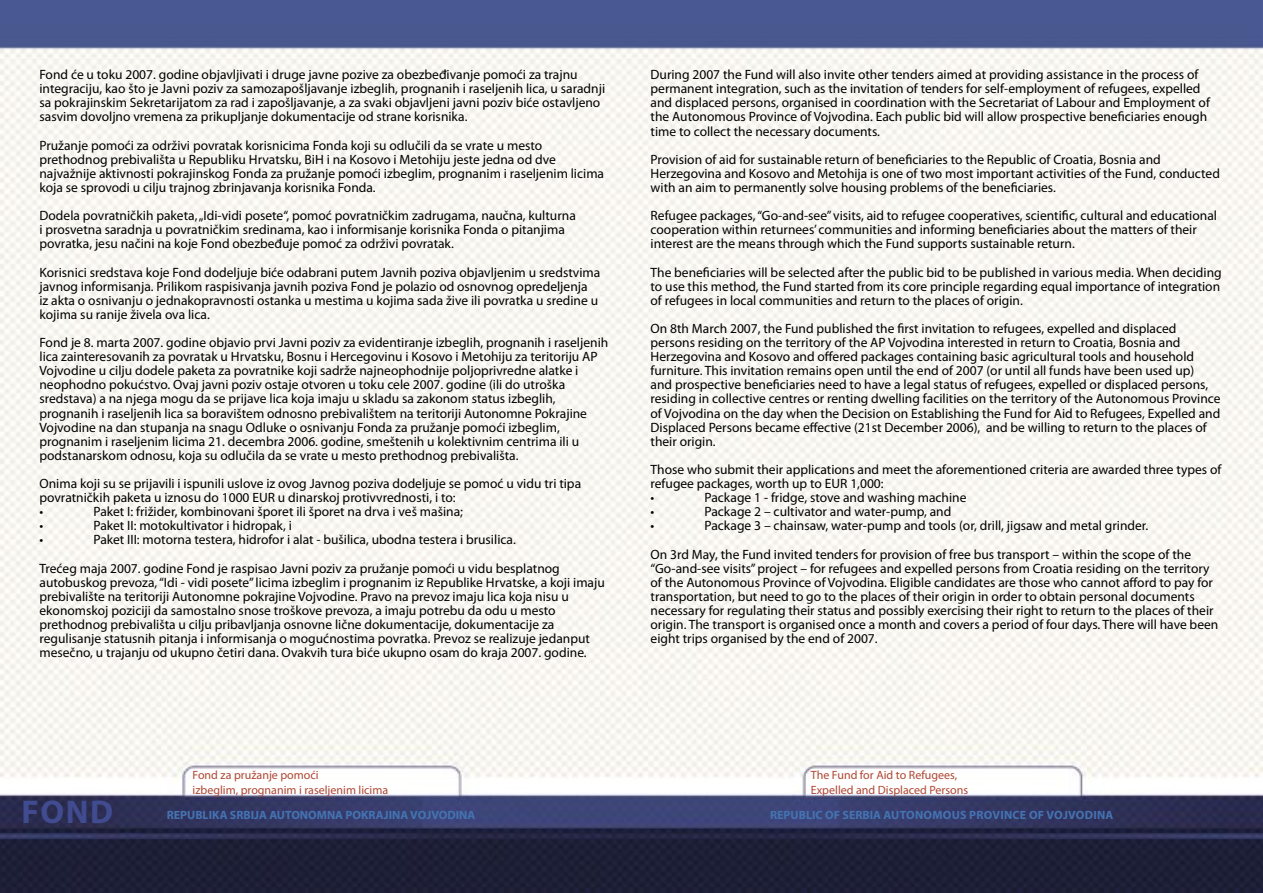
<style>
.page{position:relative;width:1263px;height:893px;background:#fff}
.page>*{position:absolute;margin:0;border:0;box-sizing:border-box;transform-origin:0 0}
.t1{font:700 33px "Myriad Pro";color:#414c90}
.t2{font:13.5px/14.1px "Myriad Pro";color:#000}
.t3{font:12px "Myriad Pro";color:#af4733}
.t4{font:700 12px "Myriad Pro";letter-spacing:.02em;color:#4473b3}
.t5{font:700 12px "Myriad Pro";color:#4473b3}
</style>
<div class="page">
<img style="left:0;top:0;width:1263px;height:893px">
<p class="t2" style="left:39px;top:68px;width:567px">Fond će u toku 2007. godine objavljivati i druge javne pozive za obezbeđivanje pomoći za trajnu integraciju, kao što je Javni poziv za samozapošljavanje izbeglih, prognanih i raseljenih lica, u saradnji sa pokrajinskim Sekretarijatom za rad i zapošljavanje, a za svaki objavljeni javni poziv biće ostavljeno sasvim dovoljno vremena za prikupljanje dokumentacije od strane korisnika.</p>
<p class="t2" style="left:39px;top:138px;width:504px">Pružanje pomoći za održivi povratak korisnicima Fonda koji su odlučili da se vrate u mesto</p>
<p class="t2" style="left:39px;top:152px;width:566px">prethodnog prebivališta u Republiku Hrvatsku, BiH i na Kosovo i Metohiju jeste jedna od dve najvažnije aktivnosti pokrajinskog Fonda za pružanje pomoći izbeglim, prognanim i raseljenim licima koja se sprovodi u cilju trajnog zbrinjavanja korisnika Fonda.</p>
<p class="t2" style="left:39px;top:209px;width:538px">Dodela povratničkih paketa, „Idi-vidi posete“, pomoć povratničkim zadrugama, naučna, kulturna i prosvetna saradnja u povratničkim sredinama, kao i informisanje korisnika Fonda o pitanjima povratka, jesu načini na koje Fond obezbeđuje pomoć za održivi povratak.</p>
<p class="t2" style="left:39px;top:265px;width:562px">Korisnici sredstava koje Fond dodeljuje biće odabrani putem Javnih poziva objavljenim u sredstvima javnog informisanja. Prilikom raspisivanja javnih poziva Fond je polazio od osnovnog opredeljenja<br>iz akta o osnivanju o jednakopravnosti ostanka u mestima u kojima sada žive ili povratka u sredine u kojima su ranije živela ova lica.</p>
<p class="t2" style="left:39px;top:336px;width:570px">Fond je 8. marta 2007. godine objavio prvi Javni poziv za evidentiranje izbeglih, prognanih i raseljenih lica zainteresovanih za povratak u Hrvatsku, Bosnu i Hercegovinu i Kosovo i Metohiju za teritoriju AP<br>Vojvodine u cilju dodele paketa za povratnike koji sadrže najneophodnije poljoprivredne alatke i</p>
<p class="t2" style="left:39px;top:378px;width:527px">neophodno pokućstvo. Ovaj javni poziv ostaje otvoren u toku cele 2007. godine (ili do utroška</p>
<p class="t2" style="left:39px;top:392px;width:518px">sredstava) a na njega mogu da se prijave lica koja imaju u skladu sa zakonom status izbeglih,</p>
<p class="t2" style="left:39px;top:406px;width:549px">prognanih i raseljenih lica sa boravištem odnosno prebivalištem na teritoriji Autonomne Pokrajine</p>
<p class="t2" style="left:39px;top:420px;width:522px">Vojvodine na dan stupanja na snagu Odluke o osnivanju Fonda za pružanje pomoći izbeglim,</p>
<p class="t2" style="left:39px;top:434px;width:541px">prognanim i raseljenim licima 21. decembra 2006. godine, smeštenih u kolektivnim centrima ili u podstanarskom odnosu, koja su odlučila da se vrate u mesto prethodnog prebivališta.</p>
<p class="t2" style="left:39px;top:477px;width:543px">Onima koji su se prijavili i ispunili uslove iz ovog Javnog poziva dodeljuje se pomoć u vidu tri tipa povratničkih paketa u iznosu do 1000 EUR u dinarskoj protivvrednosti, i to:</p>
<p class="t2" style="left:39px;top:505px;width:5px">•</p>
<p class="t2" style="left:93px;top:505px;width:371px">Paket I: frižider, kombinovani šporet ili šporet na drva i veš mašina;</p>
<p class="t2" style="left:39px;top:519px;width:5px">•</p>
<p class="t2" style="left:93px;top:519px;width:200px">Paket II: motokultivator i hidropak, i</p>
<p class="t2" style="left:39px;top:533px;width:5px">•</p>
<p class="t2" style="left:93px;top:533px;width:424px">Paket III: motorna testera, hidrofor i alat - bušilica, ubodna testera i brusilica.</p>
<p class="t2" style="left:39px;top:561px;width:522px">Trećeg maja 2007. godine Fond je raspisao Javni poziv za pružanje pomoći u vidu besplatnog</p>
<p class="t2" style="left:39px;top:575px;width:567px">autobuskog prevoza, “Idi - vidi posete” licima izbeglim i prognanim iz Republike Hrvatske, a koji imaju prebivalište na teritoriji Autonomne pokrajine Vojvodine. Pravo na prevoz imaju lica koja nisu u</p>
<p class="t2" style="left:39px;top:604px;width:518px">ekonomskoj poziciji da samostalno snose troškove prevoza, a imaju potrebu da odu u mesto</p>
<p class="t2" style="left:39px;top:618px;width:516px">prethodnog prebivališta u cilju pribavljanja osnovne lične dokumentacije, dokumentacije za</p>
<p class="t2" style="left:39px;top:632px;width:552px">regulisanje statusnih pitanja i informisanja o mogućnostima povratka. Prevoz se realizuje jedanput mesečno, u trajanju od ukupno četiri dana. Ovakvih tura biće ukupno osam do kraja 2007. godine.</p>
<p class="t2" style="left:650px;top:68px;width:561px">During 2007 the Fund will also invite other tenders aimed at providing assistance in the process of permanent integration, such as the invitation of tenders for self-employment of refugees, expelled and displaced persons, organised in coordination with the Secretariat of Labour and Employment of the Autonomous Province of Vojvodina. Each public bid will allow prospective beneficiaries enough time to collect the necessary documents.</p>
<p class="t2" style="left:650px;top:152px;width:512px">Provision of aid for sustainable return of beneficiaries to the Republic of Croatia, Bosnia and</p>
<p class="t2" style="left:650px;top:167px;width:571px">Herzegovina and Kosovo and Metohija is one of two most important activities of the Fund, conducted with an aim to permanently solve housing problems of the beneficiaries.</p>
<p class="t2" style="left:650px;top:209px;width:568px">Refugee packages, “Go-and-see” visits, aid to refugee cooperatives, scientific, cultural and educational cooperation within returnees’ communities and informing beneficiaries about the matters of their interest are the means through which the Fund supports sustainable return.</p>
<p class="t2" style="left:650px;top:265px;width:573px;text-align:justify">The beneficiaries will be selected after the public bid to be published in various media. When deciding to use this method, the Fund started from its core principle regarding equal importance of integration of refugees in local communities and return to the places of origin.</p>
<p class="t2" style="left:650px;top:322px;width:572px">On 8th March 2007, the Fund published the first invitation to refugees, expelled and displaced persons residing on the territory of the AP Vojvodina interested in return to Croatia, Bosnia and Herzegovina and Kosovo and offered packages containing basic agricultural tools and household furniture. This invitation remains open until the end of 2007 (or until all funds have been used up)<br>and prospective beneficiaries need to have a legal status of refugees, expelled or displaced persons, residing in collective centres or renting dwelling facilities on the territory of the Autonomous Province of Vojvodina on the day when the Decision on Establishing the Fund for Aid to Refugees, Expelled and Displaced Persons became effective (21st December 2006), and be willing to return to the places of their origin.</p>
<p class="t2" style="left:650px;top:463px;width:572px">Those who submit their applications and meet the aforementioned criteria are awarded three types of refugee packages, worth up to EUR 1,000:</p>
<p class="t2" style="left:650px;top:491px;width:5px">•</p>
<p class="t2" style="left:704px;top:491px;width:263px">Package 1 - fridge, stove and washing machine</p>
<p class="t2" style="left:650px;top:505px;width:5px">•</p>
<p class="t2" style="left:704px;top:505px;width:248px">Package 2 – cultivator and water-pump, and</p>
<p class="t2" style="left:650px;top:519px;width:5px">•</p>
<p class="t2" style="left:704px;top:519px;width:445px">Package 3 – chainsaw, water-pump and tools (or, drill, jigsaw and metal grinder.</p>
<p class="t2" style="left:650px;top:547px;width:569px">On 3rd May, the Fund invited tenders for provision of free bus transport – within the scope of the “Go-and-see visits” project – for refugees and expelled persons from Croatia residing on the territory of the Autonomous Province of Vojvodina. Eligible candidates are those who cannot afford to pay for transportation, but need to go to the places of their origin in order to obtain personal documents necessary for regulating their status and possibly exercising their right to return to the places of their origin. The transport is organised once a month and covers a period of four days. There will have been eight trips organised by the end of 2007.</p>
<p class="t1" style="left:21px;top:794px;width:93px">FOND</p>
<p class="t3" style="left:193px;top:768px;width:128px">Fond za pružanje pomoći</p>
<p class="t3" style="left:193px;top:783px;width:197px">izbeglim, prognanim i raseljenim licima</p>
<p class="t5" style="left:167px;top:808px;width:310px">REPUBLIKA SRBIJA AUTONOMNA POKRAJINA VOJVODINA</p>
<p class="t3" style="left:811px;top:768px;width:148px">The Fund for Aid to Refugees,</p>
<p class="t3" style="left:811px;top:783px;width:159px">Expelled and Displaced Persons</p>
<p class="t4" style="left:770px;top:808px;width:345px">REPUBLIC OF SERBIA AUTONOMOUS PROVINCE OF VOJVODINA</p>
</div>
